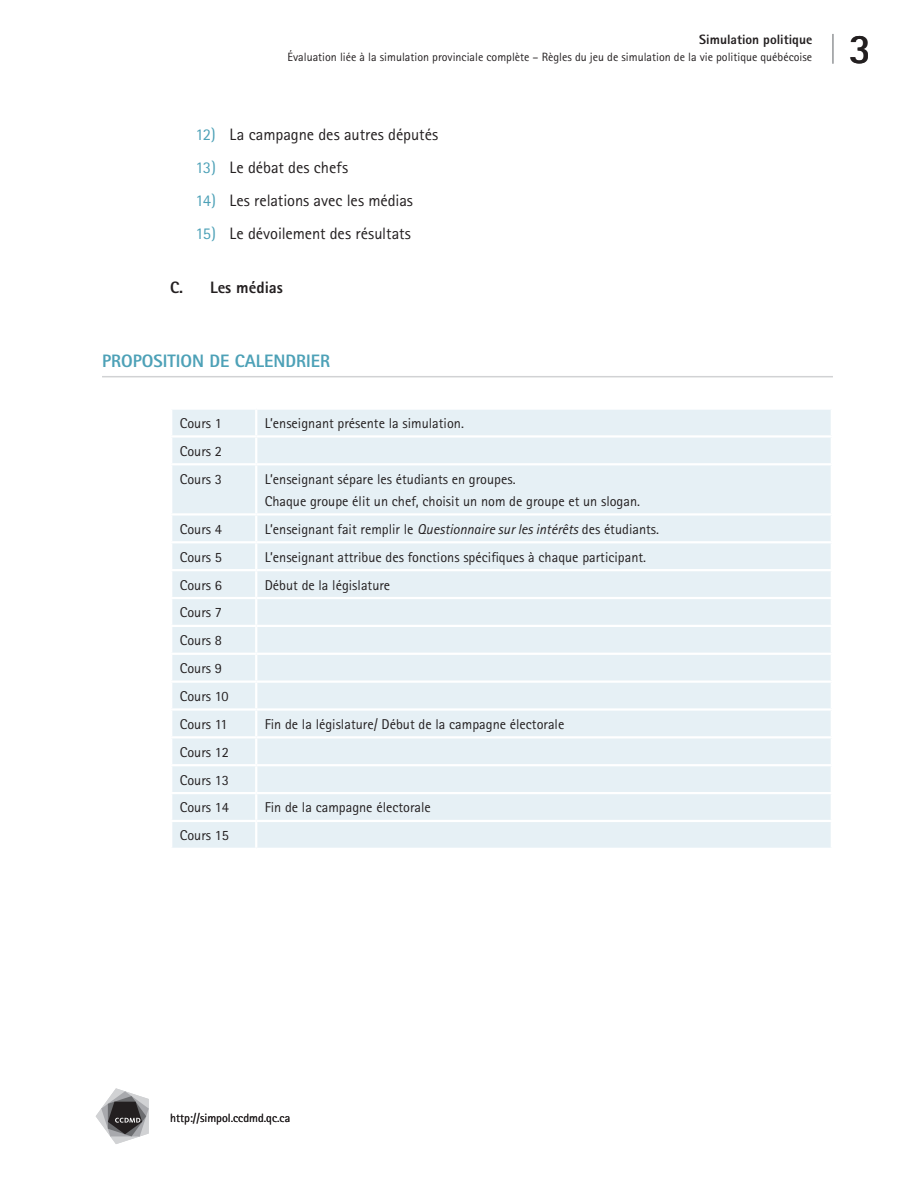
<style>
.page{position:relative;width:918px;height:1188px;background:#fff}
.page>*{position:absolute;margin:0;border:0;box-sizing:border-box;transform-origin:0 0}
.t1{font:700 42px "Rotis Sans Serif";color:#231f20}
._12_st_suivi_par_tx{font:800 18px "Rotis Sans Serif";color:#4da1b7}
._08_sans{font:16.5px "Rotis Sans Serif";letter-spacing:-.005em;color:#231f20}
._13_Titre_du_paragra{font:800 16.5px "Rotis Sans Serif";color:#231f20}
._55_tx{font:14.25px "Rotis Sans Serif";color:#231f20}
.t2{font:800 13.5px "Rotis Sans Serif";color:#231f20}
.t3{font:12px "Rotis Sans Serif";color:#231f20}
.s1{color:#4da1b7}
.s2{font-style:italic}
</style>
<div class="page">
<hr style="left:833px;top:34px;width:1px;height:30px;background:#939598">
<svg style="left:96px;top:1088px;width:53px;height:56px"></svg>
<hr style="left:102px;top:376px;width:731px;height:1px;background:#d1d2d4">
<div style="left:172px;top:410px;width:659px;height:438px;background:#e6f0f5"></div>
<hr style="left:255px;top:410px;width:2px;height:25px;background:#fff">
<hr style="left:170px;top:435px;width:86px;height:3px;background:#fff">
<hr style="left:256px;top:435px;width:577px;height:3px;background:#fff">
<hr style="left:255px;top:438px;width:2px;height:25px;background:#fff">
<hr style="left:170px;top:463px;width:86px;height:2px;background:#fff">
<hr style="left:256px;top:463px;width:577px;height:2px;background:#fff">
<hr style="left:255px;top:465px;width:2px;height:48px;background:#fff">
<hr style="left:170px;top:513px;width:86px;height:3px;background:#fff">
<hr style="left:256px;top:513px;width:577px;height:3px;background:#fff">
<hr style="left:255px;top:516px;width:2px;height:25px;background:#fff">
<hr style="left:170px;top:541px;width:86px;height:2px;background:#fff">
<hr style="left:256px;top:541px;width:577px;height:2px;background:#fff">
<hr style="left:255px;top:543px;width:2px;height:26px;background:#fff">
<hr style="left:170px;top:569px;width:86px;height:2px;background:#fff">
<hr style="left:256px;top:569px;width:577px;height:2px;background:#fff">
<hr style="left:255px;top:571px;width:2px;height:26px;background:#fff">
<hr style="left:170px;top:597px;width:86px;height:2px;background:#fff">
<hr style="left:256px;top:597px;width:577px;height:2px;background:#fff">
<hr style="left:255px;top:599px;width:2px;height:26px;background:#fff">
<hr style="left:170px;top:625px;width:86px;height:2px;background:#fff">
<hr style="left:256px;top:625px;width:577px;height:2px;background:#fff">
<hr style="left:255px;top:627px;width:2px;height:26px;background:#fff">
<hr style="left:170px;top:653px;width:86px;height:2px;background:#fff">
<hr style="left:256px;top:653px;width:577px;height:2px;background:#fff">
<hr style="left:255px;top:655px;width:2px;height:26px;background:#fff">
<hr style="left:170px;top:681px;width:86px;height:2px;background:#fff">
<hr style="left:256px;top:681px;width:577px;height:2px;background:#fff">
<hr style="left:255px;top:683px;width:2px;height:25px;background:#fff">
<hr style="left:170px;top:708px;width:86px;height:3px;background:#fff">
<hr style="left:256px;top:708px;width:577px;height:3px;background:#fff">
<hr style="left:255px;top:711px;width:2px;height:25px;background:#fff">
<hr style="left:170px;top:736px;width:86px;height:2px;background:#fff">
<hr style="left:256px;top:736px;width:577px;height:2px;background:#fff">
<hr style="left:255px;top:738px;width:2px;height:26px;background:#fff">
<hr style="left:170px;top:764px;width:86px;height:2px;background:#fff">
<hr style="left:256px;top:764px;width:577px;height:2px;background:#fff">
<hr style="left:255px;top:766px;width:2px;height:26px;background:#fff">
<hr style="left:170px;top:792px;width:86px;height:2px;background:#fff">
<hr style="left:256px;top:792px;width:577px;height:2px;background:#fff">
<hr style="left:255px;top:794px;width:2px;height:26px;background:#fff">
<hr style="left:170px;top:820px;width:86px;height:2px;background:#fff">
<hr style="left:256px;top:820px;width:577px;height:2px;background:#fff">
<hr style="left:255px;top:822px;width:2px;height:26px;background:#fff">
<p class="t2" style="left:699px;top:31px;width:114px">Simulation politique</p>
<p class="t3" style="left:288px;top:50px;width:526px">Évaluation liée à la simulation provinciale complète – Règles du jeu de simulation de la vie politique québécoise</p>
<p class="_08_sans" style="left:196px;top:125px;width:244px"><span class="s1">12)</span> La campagne des autres députés</p>
<p class="_08_sans" style="left:196px;top:158px;width:154px"><span class="s1">13)</span> Le débat des chefs</p>
<p class="_08_sans" style="left:196px;top:191px;width:219px"><span class="s1">14)</span> Les relations avec les médias</p>
<p class="_08_sans" style="left:196px;top:224px;width:217px"><span class="s1">15)</span> Le dévoilement des résultats</p>
<p class="_13_Titre_du_paragra" style="left:170px;top:277px;width:114px">C. Les médias</p>
<p class="_12_st_suivi_par_tx" style="left:102px;top:350px;width:230px">PROPOSITION DE CALENDRIER</p>
<p class="_55_tx" style="left:180px;top:415px;width:44px">Cours 1</p>
<p class="_55_tx" style="left:265px;top:415px;width:201px">L’enseignant présente la simulation.</p>
<p class="_55_tx" style="left:180px;top:443px;width:44px">Cours 2</p>
<p class="_55_tx" style="left:180px;top:470px;width:44px">Cours 3</p>
<p class="_55_tx" style="left:265px;top:470px;width:252px">L’enseignant sépare les étudiants en groupes.</p>
<p class="_55_tx" style="left:265px;top:493px;width:377px">Chaque groupe élit un chef, choisit un nom de groupe et un slogan.</p>
<p class="_55_tx" style="left:180px;top:521px;width:44px">Cours 4</p>
<p class="_55_tx" style="left:265px;top:521px;width:396px">L’enseignant fait remplir le <span class="s2">Questionnaire sur les intérêts</span> des étudiants.</p>
<p class="_55_tx" style="left:180px;top:548px;width:44px">Cours 5</p>
<p class="_55_tx" style="left:265px;top:548px;width:383px">L’enseignant attribue des fonctions spécifiques à chaque participant.</p>
<p class="_55_tx" style="left:180px;top:576px;width:44px">Cours 6</p>
<p class="_55_tx" style="left:265px;top:576px;width:127px">Début de la législature</p>
<p class="_55_tx" style="left:180px;top:604px;width:44px">Cours 7</p>
<p class="_55_tx" style="left:180px;top:632px;width:44px">Cours 8</p>
<p class="_55_tx" style="left:180px;top:660px;width:44px">Cours 9</p>
<p class="_55_tx" style="left:180px;top:688px;width:50px">Cours 10</p>
<p class="_55_tx" style="left:180px;top:716px;width:49px">Cours 11</p>
<p class="_55_tx" style="left:265px;top:716px;width:301px">Fin de la législature/ Début de la campagne électorale</p>
<p class="_55_tx" style="left:180px;top:744px;width:51px">Cours 12</p>
<p class="_55_tx" style="left:180px;top:771px;width:51px">Cours 13</p>
<p class="_55_tx" style="left:180px;top:799px;width:51px">Cours 14</p>
<p class="_55_tx" style="left:265px;top:799px;width:168px">Fin de la campagne électorale</p>
<p class="_55_tx" style="left:180px;top:827px;width:51px">Cours 15</p>
<h1 class="t1" style="left:849px;top:22px;width:24px">3</h1>
<p class="t3" style="left:170px;top:1111px;width:122px">http://simpol.ccdmd.qc.ca</p>
</div>
